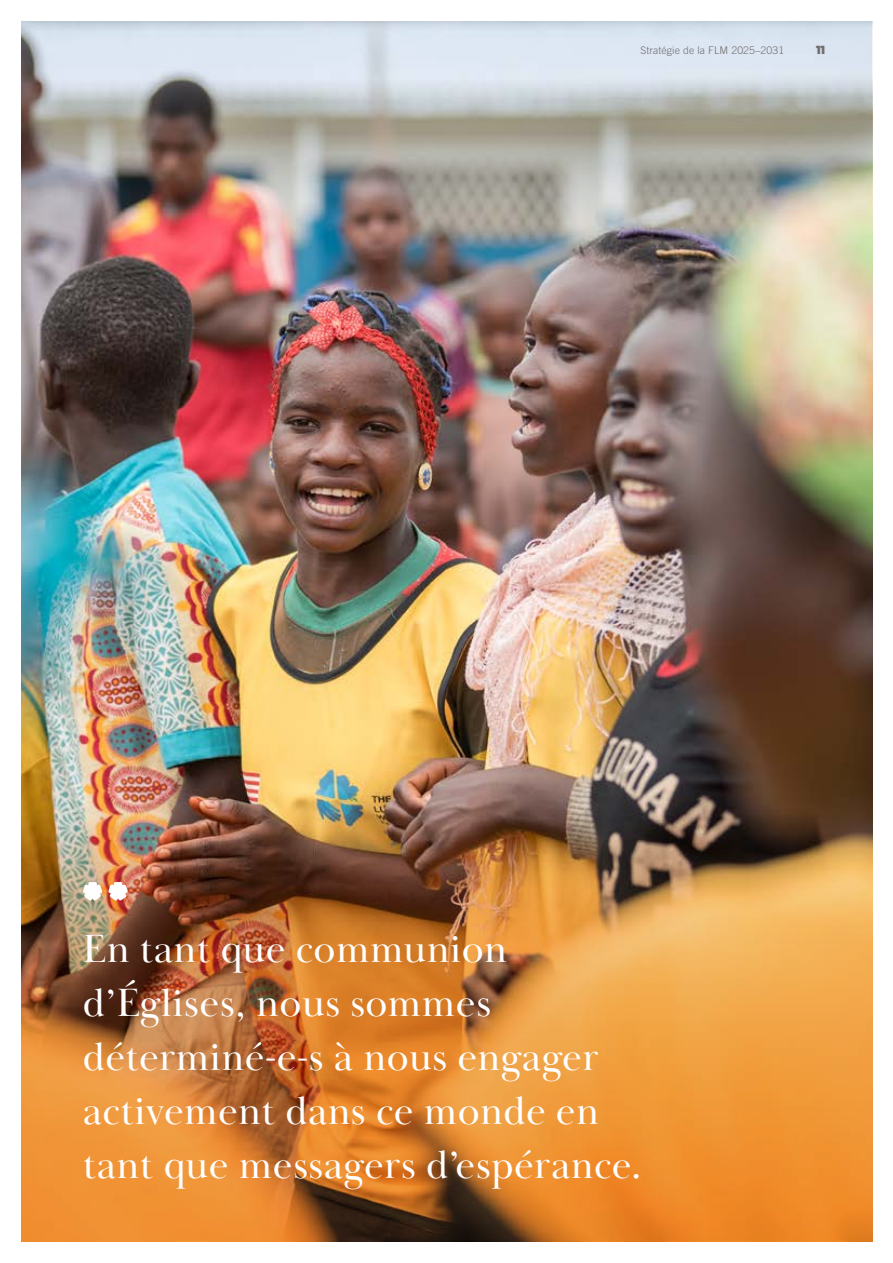
<style>
.page{position:relative;width:893px;height:1263px;background:#fff}
.page>*{position:absolute;margin:0;border:0;box-sizing:border-box;transform-origin:0 0}
.t1{font:40.5px/54px "Baskerville Display PT";letter-spacing:.01em;color:#fff}
.t2{font:900 12px "Centra No 2";color:#706f6f}
.t3{font:300 10.5px "Trade Gothic LT Std";letter-spacing:.01em;color:#706f6f}
</style>
<div class="page">
<img style="left:22px;top:238px;width:850px;height:578px">
<img style="left:22px;top:816px;width:851px;height:426px">
<img style="left:22px;top:21px;width:850px;height:217px">
<svg style="left:82px;top:882px;width:47px;height:20px"></svg>
<p class="t3" style="left:641px;top:44px;width:145px">Stratégie de la FLM 2025–2031</p>
<p class="t2" style="left:816px;top:42px;width:10px">11</p>
<p class="t1" style="left:83px;top:923px;width:560px">En tant que communion d’Églises, nous sommes déterminé-e-s à nous engager activement dans ce monde en tant que messagers d’espérance.</p>
</div>
